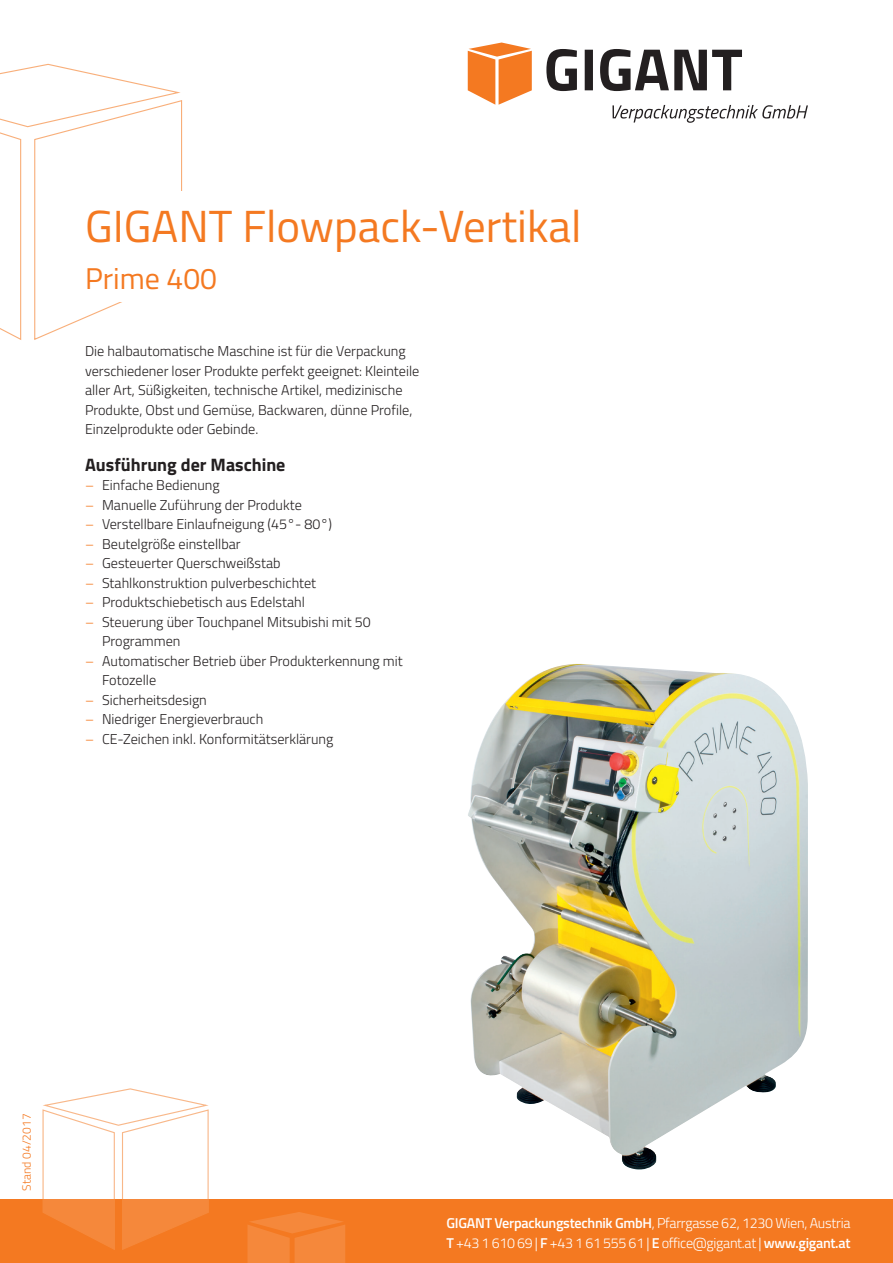
<style>
.page{position:relative;width:893px;height:1263px;background:#fff}
.page>*{position:absolute;margin:0;border:0;box-sizing:border-box;transform-origin:0 0}
.t1{font:45px "Titillium Web";color:#f47921}
.t2{font:30px "Titillium Web";color:#f47921}
.t3{font:700 18px "Titillium Web";color:#231f20}
.t4{font:300 14.25px/19.5px "Titillium Web";color:#231f20}
.t5{font:300 14.25px/19.5px "Titillium Web";letter-spacing:-.02em;color:#fff}
.t6{font:300 12px "Titillium Web";color:#f47921}
.s1{color:#f47921}
.s2{font-weight:600}
</style>
<div class="page">
<div style="left:0;top:1199px;width:893px;height:64px;background:#f47921"></div>
<svg style="left:0;top:63px;width:183px;height:277px"></svg>
<svg style="left:247px;top:1212px;width:98px;height:51px"></svg>
<svg style="left:42px;top:1088px;width:167px;height:162px"></svg>
<img style="left:468px;top:664px;width:340px;height:505px">
<div style="left:85px;top:191px;width:723px;height:64px;background:#fff"></div>
<div style="left:85px;top:255px;width:723px;height:47px;background:#fff"></div>
<svg style="left:546px;top:49px;width:196px;height:42px"></svg>
<svg style="left:468px;top:43px;width:64px;height:62px"></svg>
<svg style="left:612px;top:105px;width:196px;height:18px"></svg>
<h1 class="t1" style="left:85px;top:194px;width:498px">GIGANT Flowpack-Vertikal</h1>
<h2 class="t2" style="left:85px;top:257px;width:133px">Prime 400</h2>
<p class="t4" style="left:85px;top:341px;width:336px">Die halbautomatische Maschine ist für die Verpackung verschiedener loser Produkte perfekt geeignet: Kleinteile aller Art, Süßigkeiten, technische Artikel, medizinische Produkte, Obst und Gemüse, Backwaren, dünne Profile, Einzelprodukte oder Gebinde.</p>
<p class="t3" style="left:85px;top:451px;width:202px">Ausführung der Maschine</p>
<p class="t4" style="left:85px;top:475px;width:136px"><span class="s1">–</span> Einfache Bedienung</p>
<p class="t4" style="left:85px;top:494px;width:218px"><span class="s1">–</span> Manuelle Zuführung der Produkte</p>
<p class="t4" style="left:85px;top:514px;width:249px"><span class="s1">–</span> Verstellbare Einlaufneigung (45°- 80°)</p>
<p class="t4" style="left:85px;top:533px;width:157px"><span class="s1">–</span> Beutelgröße einstellbar</p>
<p class="t4" style="left:85px;top:553px;width:197px"><span class="s1">–</span> Gesteuerter Querschweißstab</p>
<p class="t4" style="left:85px;top:572px;width:233px"><span class="s1">–</span> Stahlkonstruktion pulverbeschichtet</p>
<p class="t4" style="left:85px;top:592px;width:221px"><span class="s1">–</span> Produktschiebetisch aus Edelstahl</p>
<p class="t4" style="left:102px;top:611px;width:270px;text-indent:-17px"><span class="s1">–</span> Steuerung über Touchpanel Mitsubishi mit 50<br>Programmen</p>
<p class="t4" style="left:102px;top:650px;width:302px;text-indent:-17px"><span class="s1">–</span> Automatischer Betrieb über Produkterkennung mit<br>Fotozelle</p>
<p class="t4" style="left:85px;top:689px;width:123px"><span class="s1">–</span> Sicherheitsdesign</p>
<p class="t4" style="left:85px;top:709px;width:180px"><span class="s1">–</span> Niedriger Energieverbrauch</p>
<p class="t4" style="left:85px;top:728px;width:250px"><span class="s1">–</span> CE-Zeichen inkl. Konformitätserklärung</p>
<p class="t6" style="left:18px;top:1191px;width:78px;rotate:-90deg">Stand 04/2017</p>
<p class="t5" style="left:446px;top:1213px;width:405px"><span class="s2">GIGANT Verpackungstechnik GmbH</span>, Pfarrgasse 62, 1230 Wien, Austria<br><span class="s2">T</span> +43 1 610 69 | <span class="s2">F</span> +43 1 61 555 61 | <span class="s2">E</span> office@gigant.at | <span class="s2">www.gigant.at</span></p>
</div>
